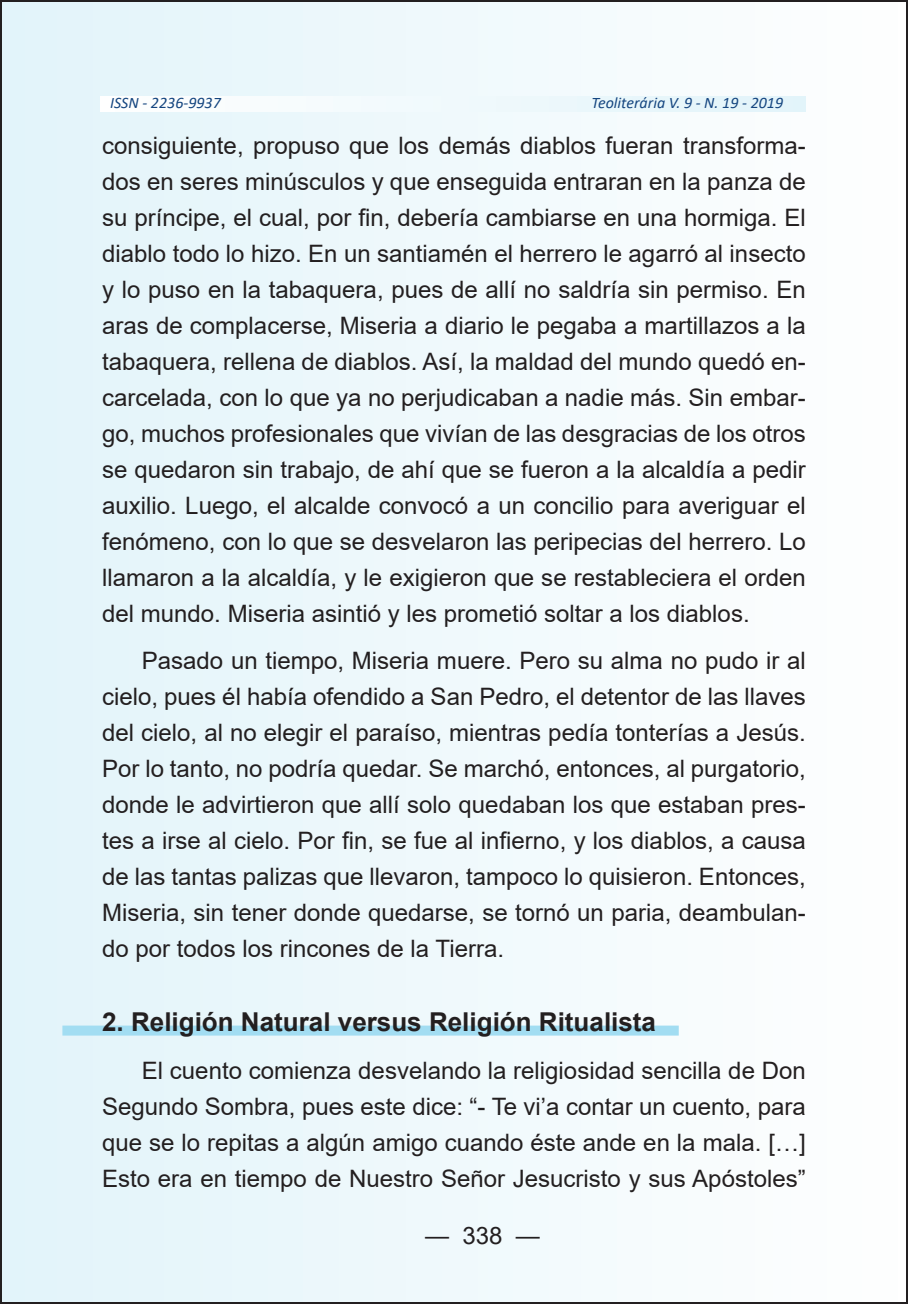
<style>
.page{position:relative;width:908px;height:1304px;background:#fff}
.page>*{position:absolute;margin:0;border:0;box-sizing:border-box;transform-origin:0 0}
.t1{font:700 26px "Arial";color:#231f20}
.t2{font:24px/36px "Arial";color:#231f20;text-align:justify}
.t3{font:italic 16px "Calibri";color:#154680}
</style>
<div class="page">
<div style="left:1px;top:1px;width:905px;height:1302px;background:linear-gradient(to right,#e1f4fa,#fefefe)"></div>
<svg style="left:100px;top:96px;width:705px;height:15px"></svg>
<div style="left:62px;top:1026px;width:616px;height:10px;background:#a2ddf2"></div>
<p class="t3" style="left:110px;top:92px;width:112px">ISSN - 2236-9937</p>
<p class="t3" style="left:591px;top:92px;width:193px">Teoliterária V. 9 - N. 19 - 2019</p>
<p class="t2" style="left:102px;top:127px;width:705px">consiguiente, propuso que los demás diablos fueran transforma&shy;dos en seres minúsculos y que enseguida entraran en la panza de su príncipe, el cual, por fin, debería cambiarse en una hormiga. El diablo todo lo hizo. En un santiamén el herrero le agarró al insecto y lo puso en la tabaquera, pues de allí no saldría sin permiso. En aras de complacerse, Miseria a diario le pegaba a martillazos a la tabaquera, rellena de diablos. Así, la maldad del mundo quedó en&shy;carcelada, con lo que ya no perjudicaban a nadie más. Sin embar&shy;go, muchos profesionales que vivían de las desgracias de los otros se quedaron sin trabajo, de ahí que se fueron a la alcaldía a pedir auxilio. Luego, el alcalde convocó a un concilio para averiguar el fenómeno, con lo que se desvelaron las peripecias del herrero. Lo llamaron a la alcaldía, y le exigieron que se restableciera el orden del mundo. Miseria asintió y les prometió soltar a los diablos.</p>
<p class="t2" style="left:102px;top:642px;width:705px;text-indent:40px">Pasado un tiempo, Miseria muere. Pero su alma no pudo ir al cielo, pues él había ofendido a San Pedro, el detentor de las llaves del cielo, al no elegir el paraíso, mientras pedía tonterías a Jesús.<br>Por lo tanto, no podría quedar. Se marchó, entonces, al purgatorio, donde le advirtieron que allí solo quedaban los que estaban pres&shy;tes a irse al cielo. Por fin, se fue al infierno, y los diablos, a causa de las tantas palizas que llevaron, tampoco lo quisieron. Entonces, Miseria, sin tener donde quedarse, se tornó un paria, deambulan&shy;do por todos los rincones de la Tierra.</p>
<p class="t1" style="left:102px;top:1004px;width:555px">2. Religión Natural versus Religión Ritualista</p>
<p class="t2" style="left:102px;top:1052px;width:704px;text-indent:40px">El cuento comienza desvelando la religiosidad sencilla de Don Segundo Sombra, pues este dice: “- Te vi’a contar un cuento, para que se lo repitas a algún amigo cuando éste ande en la mala. […] Esto era en tiempo de Nuestro Señor Jesucristo y sus Apóstoles”</p>
<p class="t2" style="left:425px;top:1217px;width:116px">— 338 —</p>
</div>
